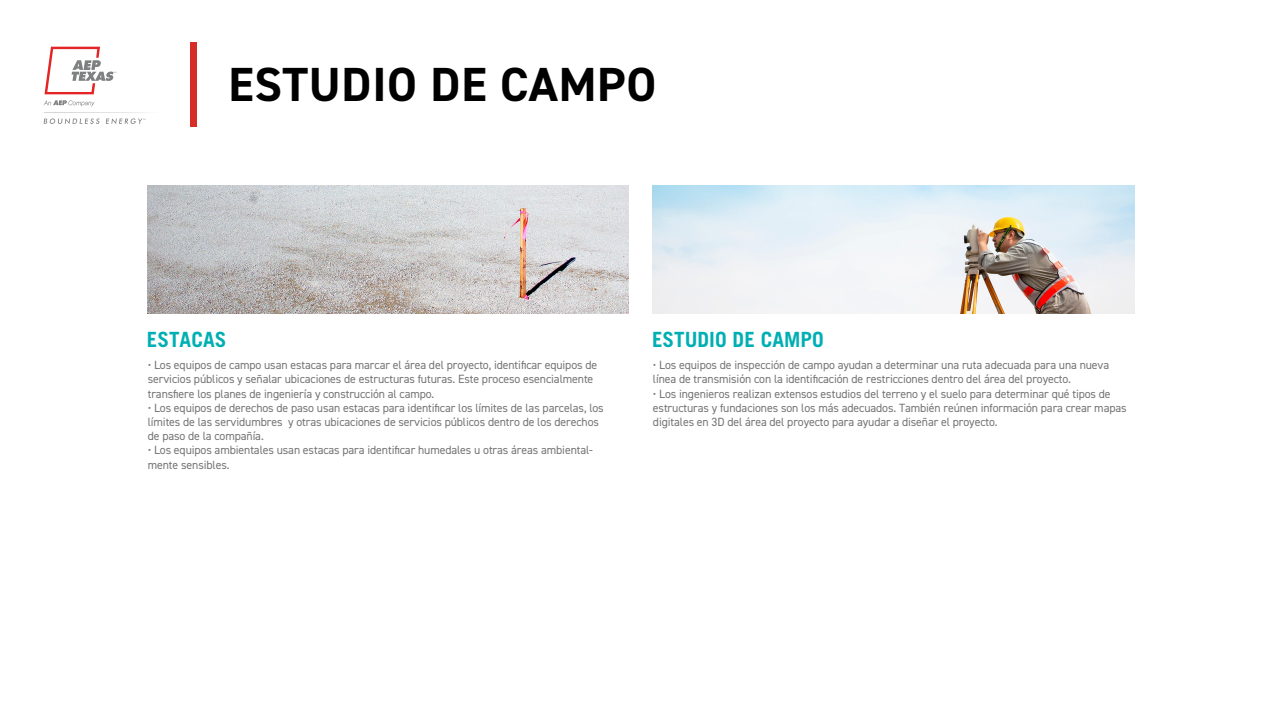
<style>
.page{position:relative;width:1280px;height:720px;background:#fff}
.page>*{position:absolute;margin:0;border:0;box-sizing:border-box;transform-origin:0 0}
.t1{font:700 48px "DIN2014";letter-spacing:.015em;color:#000}
.t2{font:700 21px "Trade Gothic LT Std";color:#00afb3}
.t3{font:12px/14.2px "DIN2014";letter-spacing:-.01em;color:#757576}
</style>
<div class="page">
<img style="left:147px;top:186px;width:482px;height:127px">
<img style="left:652px;top:186px;width:482px;height:127px">
<div style="left:191px;top:42px;width:6px;height:85px;background:#d82c27"></div>
<svg style="left:43px;top:100px;width:52px;height:6px"></svg>
<svg style="left:44px;top:112px;width:103px;height:12px"></svg>
<svg style="left:45px;top:47px;width:72px;height:47px"></svg>
<h1 class="t1" style="left:228px;top:52px;width:429px">ESTUDIO DE CAMPO</h1>
<h2 class="t2" style="left:147px;top:326px;width:81px">ESTACAS</h2>
<p class="t3" style="left:148px;top:358px;width:451px">• Los equipos de campo usan estacas para marcar el área del proyecto, identificar equipos de servicios públicos y señalar ubicaciones de estructuras futuras. Este proceso esencialmente transfiere los planes de ingeniería y construcción al campo.</p>
<p class="t3" style="left:148px;top:400px;width:457px">• Los equipos de derechos de paso usan estacas para identificar los límites de las parcelas, los límites de las servidumbres y otras ubicaciones de servicios públicos dentro de los derechos de paso de la compañía.</p>
<p class="t3" style="left:148px;top:443px;width:447px">• Los equipos ambientales usan estacas para identificar humedales u otras áreas ambiental&shy;mente sensibles.</p>
<h2 class="t2" style="left:652px;top:326px;width:173px">ESTUDIO DE CAMPO</h2>
<p class="t3" style="left:653px;top:358px;width:458px">• Los equipos de inspección de campo ayudan a determinar una ruta adecuada para una nueva línea de transmisión con la identificación de restricciones dentro del área del proyecto.</p>
<p class="t3" style="left:653px;top:386px;width:475px">• Los ingenieros realizan extensos estudios del terreno y el suelo para determinar qué tipos de estructuras y fundaciones son los más adecuados. También reúnen información para crear mapas digitales en 3D del área del proyecto para ayudar a diseñar el proyecto.</p>
</div>
